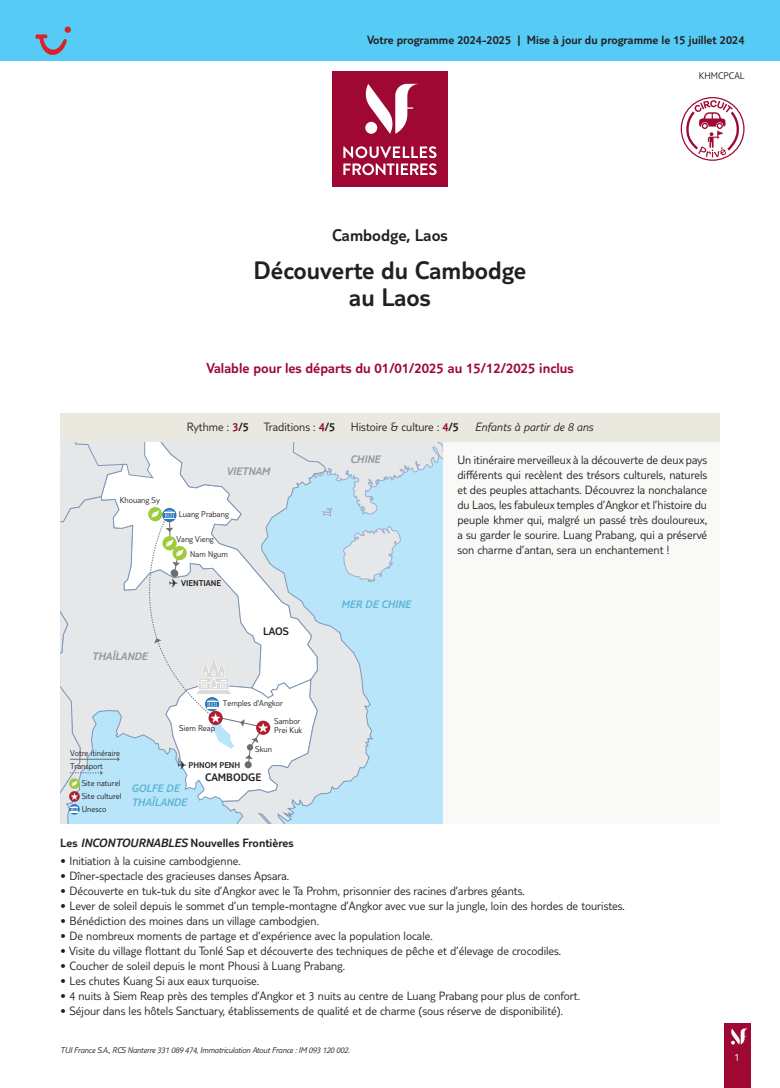
<style>
.page{position:relative;width:780px;height:1088px;background:#fff}
.page>*{position:absolute;margin:0;border:0;box-sizing:border-box;transform-origin:0 0}
.t1{font:300 26.25px/27.5px "TUI Type";color:#231f20;text-align:center}
.t2{font:300 17.5px "TUI Type";color:#231f20}
.t3{font:300 15px "TUI Type";color:#9e0832}
.t4{font:300 12.5px/15px "TUI Type";color:#231f20;text-align:justify}
.t5{font:300 12.5px "TUI Type";color:#231f20}
.t6{font:italic 300 11.25px/13.5px "TUI Type";color:#59b6d5}
.t7{font:italic 300 11.25px "TUI Type";color:#929595}
.t8{font:300 11.25px "TUI Type";color:#231f20}
.t9{font:300 11.25px "TUI Type";color:#fff}
.t10{font:300 10px "TUI Type";color:#231f20}
.t11{font:300 8.75px/12.9px "TUI Type";color:#231f20}
.t12{font:italic 300 8.75px "TUI Type";letter-spacing:-.02em;color:#231f20}
.t13{font:300 8.75px "TUI Type";color:#231f20}
.s1{color:#9e0832}
.s2{font-style:inherit}
.s3{font-style:italic}
</style>
<div class="page">
<div style="left:724px;top:1023px;width:26px;height:65px;background:#9e0832"></div>
<svg style="left:731px;top:1028px;width:17px;height:16px"></svg>
<div style="left:60px;top:441px;width:659px;height:383px;background:#f9f9f7"></div>
<div style="left:0;top:0;width:780px;height:60px;background:#56cbf5"></div>
<div style="left:332px;top:72px;width:115px;height:115px;background:#9e0832"></div>
<svg style="left:343px;top:146px;width:93px;height:29px"></svg>
<svg style="left:365px;top:84px;width:52px;height:50px"></svg>
<div style="left:60px;top:441px;width:383px;height:383px;background:#b9e5fa"></div>
<svg style="left:373px;top:441px;width:70px;height:141px"></svg>
<svg style="left:237px;top:441px;width:136px;height:383px"></svg>
<svg style="left:60px;top:441px;width:258px;height:376px;background:#e2e9ee"></svg>
<div style="left:60px;top:413px;width:659px;height:28px;background:#e9e9e0"></div>
<svg style="left:35px;top:27px;width:36px;height:28px"></svg>
<div style="left:680px;top:97px;width:64px;height:64px;border:1px solid #9e0832;border-radius:50%"></div>
<svg style="left:686px;top:100px;width:53px;height:57px"></svg>
<p class="t5" style="left:367px;top:33px;width:379px">Votre programme 2024-2025 | Mise à jour du programme le 15 juillet 2024</p>
<p class="t10" style="left:699px;top:70px;width:47px">KHMCPCAL</p>
<h2 class="t2" style="left:332px;top:225px;width:117px">Cambodge, Laos</h2>
<h1 class="t1" style="left:253px;top:256px;width:274px">Découverte du Cambodge au Laos</h1>
<p class="t3" style="left:206px;top:359px;width:368px">Valable pour les départs du 01/01/2025 au 15/12/2025 inclus</p>
<p class="t11" style="left:120px;top:494px;width:41px">Khouang Sy</p>
<p class="t7" style="left:92px;top:650px;width:57px">THAÏLANDE</p>
<p class="t4" style="left:187px;top:419px;width:408px">Rythme : <span class="s1">3</span><span class="s2">/5</span> Traditions : <span class="s1">4</span><span class="s2">/5</span> Histoire &amp; culture : <span class="s1">4</span><span class="s2">/5</span> <span class="s3">Enfants à partir de 8 ans</span></p>
<p class="t7" style="left:226px;top:465px;width:45px">VIETNAM</p>
<p class="t11" style="left:179px;top:507px;width:52px">Luang Prabang</p>
<p class="t11" style="left:176px;top:533px;width:39px">Vang Vieng</p>
<p class="t11" style="left:190px;top:548px;width:39px">Nam Ngum</p>
<p class="t13" style="left:169px;top:578px;width:53px">✈ VIENTIANE</p>
<p class="t8" style="left:263px;top:625px;width:27px">LAOS</p>
<p class="t7" style="left:350px;top:453px;width:31px">CHINE</p>
<p class="t6" style="left:341px;top:597px;width:71px">MER DE CHINE</p>
<p class="t4" style="left:457px;top:452px;width:251px">Un itinéraire merveilleux à la découverte de deux pays différents qui recèlent des trésors culturels, naturels et des peuples attachants. Découvrez la nonchalance du Laos, les fabuleux temples d’Angkor et l’histoire du peuple khmer qui, malgré un passé très douloureux, a su garder le sourire. Luang Prabang, qui a préservé son charme d’antan, sera un enchantement !</p>
<p class="t11" style="left:179px;top:722px;width:37px">Siem Reap</p>
<p class="t11" style="left:223px;top:697px;width:62px">Temples d'Angkor</p>
<p class="t11" style="left:274px;top:717px;width:30px;line-height:8.8px">Sambor<br>Prei Kuk</p>
<p class="t11" style="left:70px;top:746px;width:52px;line-height:13.6px">Votre itinéraire<br>Transport</p>
<p class="t11" style="left:82px;top:777px;width:41px">Site naturel<br>Site culturel<br>Unesco</p>
<p class="t13" style="left:178px;top:760px;width:64px">✈ PHNOM PENH</p>
<p class="t11" style="left:255px;top:742px;width:18px">Skun</p>
<p class="t6" style="left:131px;top:782px;width:57px">GOLFE DE<br>THAÏLANDE</p>
<p class="t8" style="left:205px;top:771px;width:58px">CAMBODGE</p>
<p class="t5" style="left:60px;top:835px;width:235px">Les <span class="s3">INCONTOURNABLES</span> Nouvelles Frontières</p>
<p class="t4" style="left:60px;top:853px;width:182px">• Initiation à la cuisine cambodgienne.</p>
<p class="t4" style="left:60px;top:868px;width:230px">• Dîner-spectacle des gracieuses danses Apsara.</p>
<p class="t4" style="left:60px;top:883px;width:466px">• Découverte en tuk-tuk du site d’Angkor avec le Ta Prohm, prisonnier des racines d’arbres géants.</p>
<p class="t4" style="left:60px;top:898px;width:566px">• Lever de soleil depuis le sommet d’un temple-montagne d’Angkor avec vue sur la jungle, loin des hordes de touristes.</p>
<p class="t4" style="left:60px;top:913px;width:260px">• Bénédiction des moines dans un village cambodgien.</p>
<p class="t4" style="left:60px;top:928px;width:374px">• De nombreux moments de partage et d’expérience avec la population locale.</p>
<p class="t4" style="left:60px;top:943px;width:502px">• Visite du village flottant du Tonlé Sap et découverte des techniques de pêche et d’élevage de crocodiles.</p>
<p class="t4" style="left:60px;top:958px;width:286px">• Coucher de soleil depuis le mont Phousi à Luang Prabang.</p>
<p class="t4" style="left:60px;top:973px;width:200px">• Les chutes Kuang Si aux eaux turquoise.</p>
<p class="t4" style="left:60px;top:988px;width:521px">• 4 nuits à Siem Reap près des temples d’Angkor et 3 nuits au centre de Luang Prabang pour plus de confort.</p>
<p class="t4" style="left:60px;top:1003px;width:504px">• Séjour dans les hôtels Sanctuary, établissements de qualité et de charme (sous réserve de disponibilité).</p>
<p class="t12" style="left:60px;top:1045px;width:291px">TUI France S.A., RCS Nanterre 331 089 474, Immatriculation Atout France : IM 093 120 002.</p>
<p class="t9" style="left:734px;top:1050px;width:7px">1</p>
</div>
